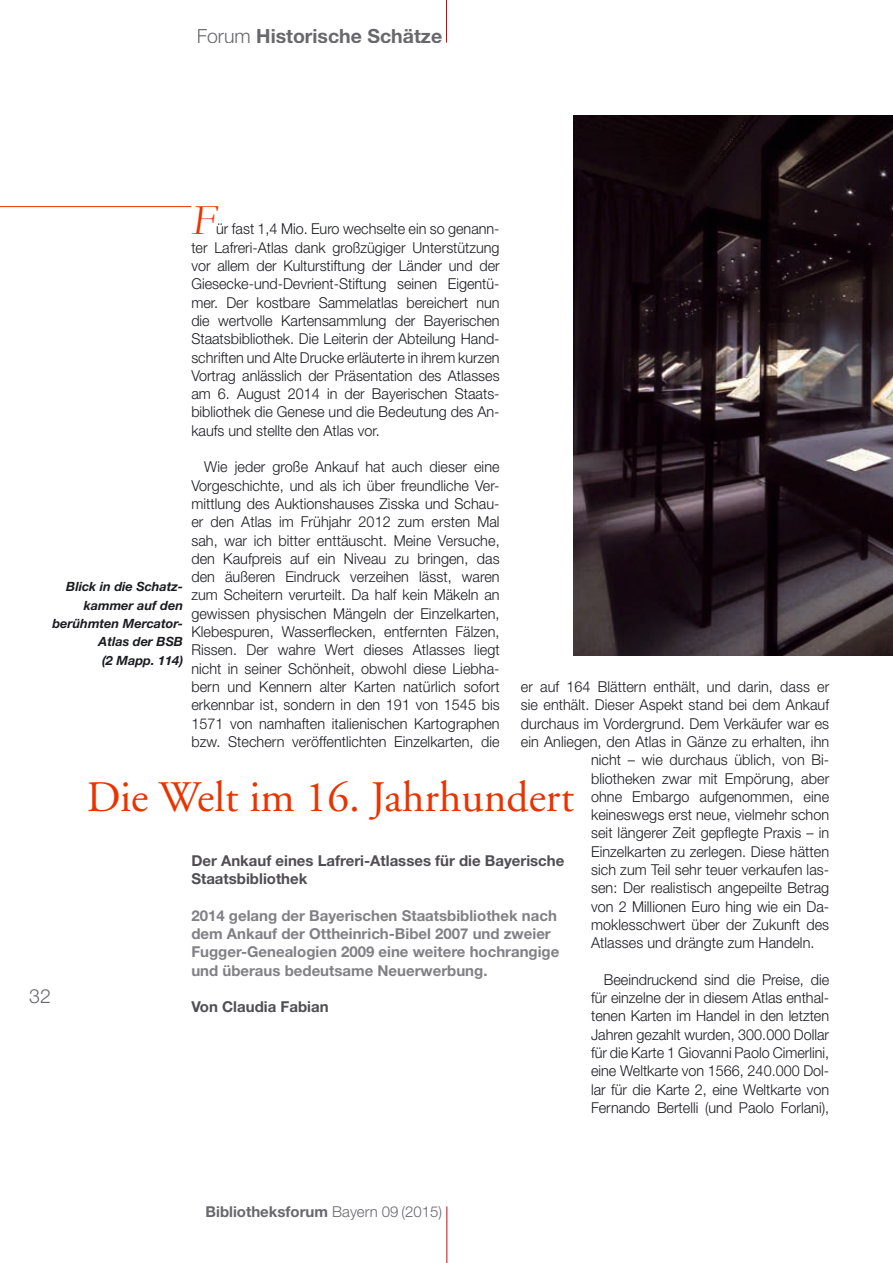
<style>
.page{position:relative;width:893px;height:1263px;background:#fff}
.page>*{position:absolute;margin:0;border:0;box-sizing:border-box;transform-origin:0 0}
.t1{font:43.5px "Adobe Garamond";color:#e83400}
.t2{font:italic 43.35px "Garamond";color:#e83400;scale:.96 1}
.t3{font:700 19.5px "Helvetica Neue";color:#68676c}
.t4{font:300 19.5px "Helvetica Neue";color:#68676c}
.t5{font:300 15px/18.3px "Helvetica Neue";letter-spacing:.005em;color:#1b1c20;text-align:justify;scale:.96 1}
.t6{font:700 15px/18.3px "Helvetica Neue";color:#818084}
.t7{font:700 15px/18.3px "Helvetica Neue";color:#504e53}
.t8{font:700 15px "Helvetica Neue";color:#68676c}
.t9{font:italic 700 12.75px/18.3px "Helvetica Neue";color:#1b1c20;text-align:right}
.s1{font-weight:300}
</style>
<div class="page">
<hr style="left:0;top:206px;width:191px;height:1px;background:#e83400">
<img style="left:574px;top:115px;width:319px;height:540px">
<hr style="left:446px;top:1206px;width:1px;height:57px;background:#d1010e">
<hr style="left:446px;top:0;width:1px;height:43px;background:#d1010e">
<h3 class="t3" style="left:197px;top:24px;width:247px"><span class="s1">Forum</span> Historische Schätze</h3>
<h2 class="t2" style="left:191px;top:195px;width:26px">F</h2>
<p class="t5" style="left:191px;top:220px;width:323px;text-indent:25px">ür fast 1,4 Mio. Euro wechselte ein so genann&shy;ter Lafreri-Atlas dank großzügiger Unterstützung vor allem der Kulturstiftung der Länder und der Giesecke-und-Devrient-Stiftung seinen Eigentü&shy;mer. Der kostbare Sammelatlas bereichert nun die wertvolle Kartensammlung der Bayerischen Staatsbibliothek. Die Leiterin der Abteilung Hand&shy;schriften und Alte Drucke erläuterte in ihrem kurzen Vortrag anlässlich der Präsentation des Atlasses am 6. August 2014 in der Bayerischen Staats&shy;bibliothek die Genese und die Bedeutung des An&shy;kaufs und stellte den Atlas vor.</p>
<p class="t5" style="left:191px;top:458px;width:323px;text-indent:13px">Wie jeder große Ankauf hat auch dieser eine Vorgeschichte, und als ich über freundliche Ver&shy;mittlung des Auktionshauses Zisska und Schau&shy;er den Atlas im Frühjahr 2012 zum ersten Mal sah, war ich bitter enttäuscht. Meine Versuche, den Kaufpreis auf ein Niveau zu bringen, das den äußeren Eindruck verzeihen lässt, waren zum Scheitern verurteilt. Da half kein Mäkeln an gewissen physischen Mängeln der Einzelkarten, Klebespuren, Wasserflecken, entfernten Fälzen, Rissen. Der wahre Wert dieses Atlasses liegt nicht in seiner Schönheit, obwohl diese Liebha&shy;bern und Kennern alter Karten natürlich sofort erkennbar ist, sondern in den 191 von 1545 bis 1571 von namhaften italienischen Kartographen bzw. Stechern veröffentlichten Einzelkarten, die</p>
<p class="t9" style="left:52px;top:577px;width:132px">Blick in die Schatz&shy;kammer auf den berühmten Mercator-<br>Atlas der BSB<br>(2 Mapp. 114)</p>
<p class="t5" style="left:521px;top:677px;width:323px">er auf 164 Blättern enthält, und darin, dass er</p>
<p class="t5" style="left:521px;top:695px;width:323px">sie enthält. Dieser Aspekt stand bei dem Ankauf</p>
<p class="t5" style="left:521px;top:714px;width:323px">durchaus im Vordergrund. Dem Verkäufer war es</p>
<p class="t5" style="left:521px;top:732px;width:323px">ein Anliegen, den Atlas in Gänze zu erhalten, ihn</p>
<p class="t5" style="left:591px;top:750px;width:250px">nicht – wie durchaus üblich, von Bi-</p>
<p class="t5" style="left:591px;top:769px;width:250px">bliotheken zwar mit Empörung, aber</p>
<p class="t5" style="left:591px;top:787px;width:250px">ohne Embargo aufgenommen, eine</p>
<p class="t5" style="left:591px;top:805px;width:250px">keineswegs erst neue, vielmehr schon</p>
<p class="t5" style="left:591px;top:824px;width:250px">seit längerer Zeit gepflegte Praxis – in</p>
<p class="t5" style="left:591px;top:842px;width:250px">Einzelkarten zu zerlegen. Diese hätten</p>
<p class="t5" style="left:591px;top:860px;width:250px">sich zum Teil sehr teuer verkaufen las-</p>
<p class="t5" style="left:591px;top:878px;width:250px">sen: Der realistisch angepeilte Betrag</p>
<p class="t5" style="left:591px;top:897px;width:250px">von 2 Millionen Euro hing wie ein Da-</p>
<p class="t5" style="left:591px;top:915px;width:250px">moklesschwert über der Zukunft des</p>
<p class="t5" style="left:591px;top:933px;width:234px">Atlasses und drängte zum Handeln.</p>
<p class="t5" style="left:591px;top:970px;width:250px;text-indent:13px">Beeindruckend sind die Preise, die für einzelne der in diesem Atlas enthal&shy;tenen Karten im Handel in den letzten Jahren gezahlt wurden, 300.000 Dollar für die Karte 1 Giovanni Paolo Cimerlini, eine Weltkarte von 1566, 240.000 Dol&shy;lar für die Karte 2, eine Weltkarte von Fernando Bertelli (und Paolo Forlani),</p>
<h1 class="t1" style="left:87px;top:774px;width:489px">Die Welt im 16. Jahrhundert</h1>
<p class="t7" style="left:191px;top:851px;width:375px">Der Ankauf eines Lafreri-Atlasses für die Bayerische<br>Staatsbibliothek</p>
<p class="t6" style="left:191px;top:906px;width:370px">2014 gelang der Bayerischen Staatsbibliothek nach dem Ankauf der Ottheinrich-Bibel 2007 und zweier Fugger-Genealogien 2009 eine weitere hochrangige und überaus bedeutsame Neuerwerbung.</p>
<p class="t7" style="left:191px;top:997px;width:139px">Von Claudia Fabian</p>
<h3 class="t4" style="left:29px;top:984px;width:23px">32</h3>
<p class="t8" style="left:206px;top:1202px;width:238px">Bibliotheksforum <span class="s1">Bayern 09 (2015)</span></p>
</div>
